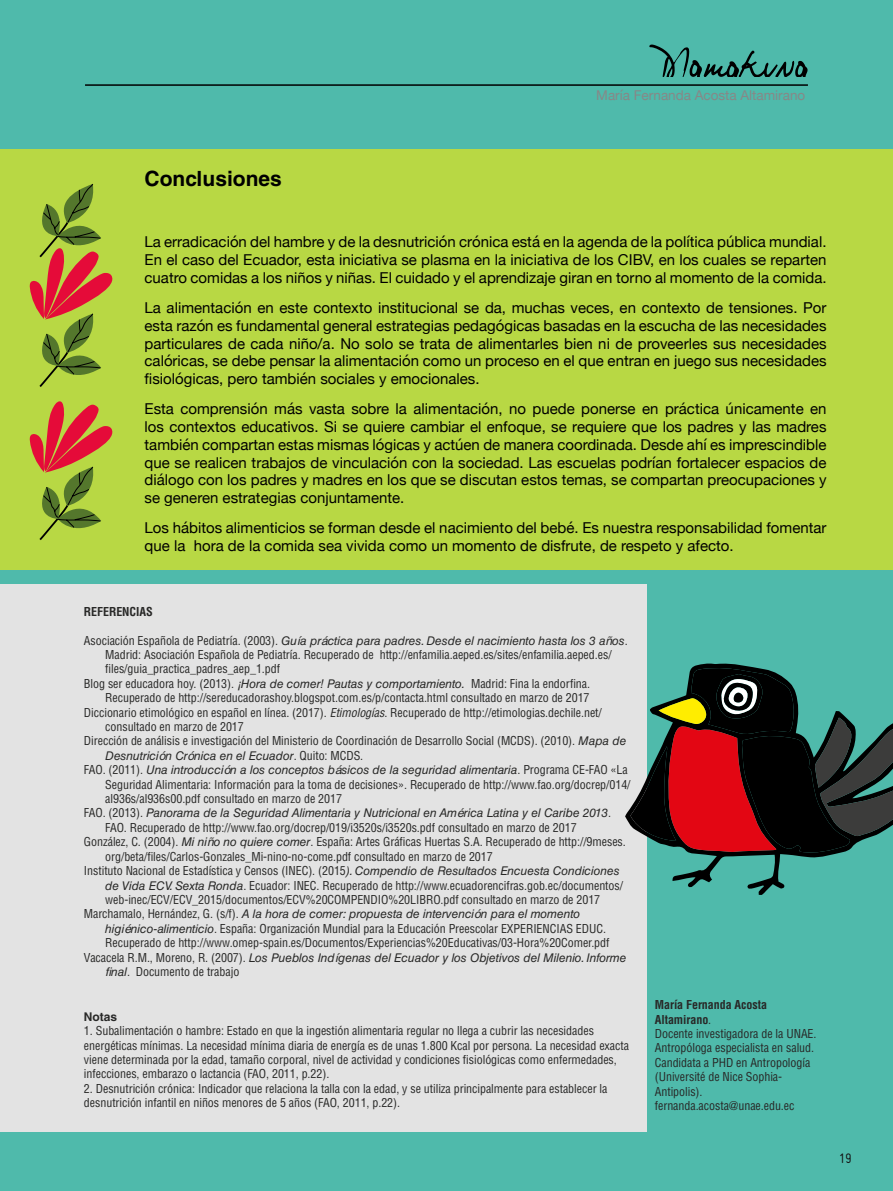
<style>
.page{position:relative;width:893px;height:1191px;background:#4fbaab}
.page>*{position:absolute;margin:0;border:0;box-sizing:border-box;transform-origin:0 0}
.t1{font:700 21px "Helvetica LT Std";color:#000}
.t2{font:15px/17.7px "Helvetica Neue";color:#000;text-align:justify}
.t3{font:15px "Miso";color:#131313}
.t4{font:13.5px "Helvetica Neue";color:#878787}
.t5{font:condensed 12px/14.4px "Helvetica LT Std";letter-spacing:-.005em;color:#282827}
.t6{font:italic 12px "Helvetica LT Std";letter-spacing:-.005em;color:#282827}
.t7{font:700 condensed 12px "Helvetica LT Std";letter-spacing:-.005em;color:#282827}
.t8{font:700 12px "Helvetica LT Std";letter-spacing:-.005em;color:#282827}
.s1{font-style:normal;font-stretch:condensed}
.s2{font-style:italic;font-stretch:normal}
.s3{font-style:italic}
.s4{font-weight:700}
</style>
<div class="page">
<hr style="left:0;top:0;width:1px;height:1191px;background:#f3e3d5">
<div style="left:0;top:584px;width:646px;height:547px;background:#e3e3e3"></div>
<div style="left:0;top:150px;width:893px;height:420px;background:#b8d844"></div>
<svg style="left:625px;top:662px;width:210px;height:233px"></svg>
<svg style="left:630px;top:667px;width:263px;height:187px"></svg>
<div style="left:734px;top:692px;width:9px;height:10px;background:#000;border-radius:5px"></div>
<hr style="left:85px;top:84px;width:723px;height:2px;background:#000">
<svg style="left:649px;top:45px;width:159px;height:32px"></svg>
<svg style="left:30px;top:401px;width:83px;height:139px"></svg>
<svg style="left:30px;top:183px;width:83px;height:204px"></svg>
<p class="t4" style="left:596px;top:86px;width:211px">María Fernanda Acosta Altamirano</p>
<h1 class="t1" style="left:145px;top:166px;width:139px">Conclusiones</h1>
<p class="t2" style="left:145px;top:234px;width:683px">La erradicación del hambre y de la desnutrición crónica está en la agenda de la política pública mundial.<br>En el caso del Ecuador, esta iniciativa se plasma en la iniciativa de los CIBV, en los cuales se reparten cuatro comidas a los niños y niñas. El cuidado y el aprendizaje giran en torno al momento de la comida.</p>
<p class="t2" style="left:145px;top:300px;width:683px">La alimentación en este contexto institucional se da, muchas veces, en contexto de tensiones. Por esta razón es fundamental general estrategias pedagógicas basadas en la escucha de las necesidades particulares de cada niño/a. No solo se trata de alimentarles bien ni de proveerles sus necesidades calóricas, se debe pensar la alimentación como un proceso en el que entran en juego sus necesidades fisiológicas, pero también sociales y emocionales.</p>
<p class="t2" style="left:145px;top:401px;width:683px">Esta comprensión más vasta sobre la alimentación, no puede ponerse en práctica únicamente en los contextos educativos. Si se quiere cambiar el enfoque, se requiere que los padres y las madres también compartan estas mismas lógicas y actúen de manera coordinada. Desde ahí es imprescindible que se realicen trabajos de vinculación con la sociedad. Las escuelas podrían fortalecer espacios de diálogo con los padres y madres en los que se discutan estos temas, se compartan preocupaciones y se generen estrategias conjuntamente.</p>
<p class="t2" style="left:145px;top:520px;width:683px">Los hábitos alimenticios se forman desde el nacimiento del bebé. Es nuestra responsabilidad fomentar que la hora de la comida sea vivida como un momento de disfrute, de respeto y afecto.</p>
<p class="t7" style="left:84px;top:604px;width:70px">REFERENCIAS</p>
<p class="t6" style="left:84px;top:633px;width:545px"><span class="s1">Asociación Española de Pediatría. (2003).</span> Guía práctica para padres. Desde el nacimiento hasta los 3 años<span class="s1">.</span></p>
<p class="t5" style="left:105px;top:647px;width:508px">Madrid: Asociación Española de Pediatría. Recuperado de http://enfamilia.aeped.es/sites/enfamilia.aeped.es/</p>
<p class="t5" style="left:105px;top:662px;width:176px">files/guia_practica_padres_aep_1.pdf</p>
<p class="t5" style="left:84px;top:676px;width:508px">Blog ser educadora hoy. (2013). <span class="s2">¡Hora de comer! Pautas y comportamiento.</span> Madrid: Fina la endorfina.</p>
<p class="t5" style="left:105px;top:690px;width:486px">Recuperado de http://sereducadorashoy.blogspot.com.es/p/contacta.html consultado en marzo de 2017</p>
<p class="t5" style="left:84px;top:705px;width:519px">Diccionario etimológico en español en línea. (2017). <span class="s3">Etimologías</span>. Recuperado de http://etimologias.dechile.net/</p>
<p class="t5" style="left:105px;top:719px;width:140px">consultado en marzo de 2017</p>
<p class="t5" style="left:84px;top:734px;width:544px">Dirección de análisis e investigación del Ministerio de Coordinación de Desarrollo Social (MCDS). (2010). <span class="s2">Mapa de</span></p>
<p class="t6" style="left:105px;top:748px;width:260px">Desnutrición Crónica en el Ecuador<span class="s1">. Quito: MCDS.</span></p>
<p class="t6" style="left:84px;top:763px;width:545px"><span class="s1">FAO. (2011).</span> Una introducción a los conceptos básicos de la seguridad alimentaria<span class="s1">. Programa CE-FAO «La</span></p>
<p class="t5" style="left:105px;top:777px;width:527px">Seguridad Alimentaria: Información para la toma de decisiones». Recuperado de http://www.fao.org/docrep/014/</p>
<p class="t5" style="left:105px;top:791px;width:238px">al936s/al936s00.pdf consultado en marzo de 2017</p>
<p class="t6" style="left:84px;top:806px;width:528px"><span class="s1">FAO. (2013).</span> Panorama de la Seguridad Alimentaria y Nutricional en América Latina y el Caribe 2013<span class="s1">.</span></p>
<p class="t5" style="left:105px;top:820px;width:473px">FAO. Recuperado de http://www.fao.org/docrep/019/i3520s/i3520s.pdf consultado en marzo de 2017</p>
<p class="t5" style="left:84px;top:834px;width:543px">González, C. (2004). <span class="s2">Mi niño no quiere comer</span>. España: Artes Gráficas Huertas S.A. Recuperado de http://9meses.</p>
<p class="t5" style="left:105px;top:849px;width:389px">org/beta/files/Carlos-Gonzales_Mi-nino-no-come.pdf consultado en marzo de 2017</p>
<p class="t5" style="left:84px;top:863px;width:537px">Instituto Nacional de Estadística y Censos (INEC). (2015<span class="s2">). Compendio de Resultados Encuesta Condiciones</span></p>
<p class="t5" style="left:105px;top:878px;width:519px"><span class="s2">de Vida ECV. Sexta Ronda</span>. Ecuador: INEC. Recuperado de http://www.ecuadorencifras.gob.ec/documentos/</p>
<p class="t5" style="left:105px;top:892px;width:497px">web-inec/ECV/ECV_2015/documentos/ECV%20COMPENDIO%20LIBRO.pdf consultado en marzo de 2017</p>
<p class="t6" style="left:84px;top:907px;width:498px"><span class="s1">Marchamalo, Hernández, G. (s/f).</span> A la hora de comer: propuesta de intervención para el momento</p>
<p class="t5" style="left:105px;top:921px;width:502px"><span class="s2">higiénico-alimenticio</span>. España: Organización Mundial para la Educación Preescolar EXPERIENCIAS EDUC.</p>
<p class="t5" style="left:105px;top:935px;width:506px">Recuperado de http://www.omep-spain.es/Documentos/Experiencias%20Educativas/03-Hora%20Comer.pdf</p>
<p class="t6" style="left:84px;top:950px;width:544px"><span class="s1">Vacacela R.M., Moreno, R. (2007).</span> Los Pueblos Indígenas del Ecuador y los Objetivos del Milenio. Informe</p>
<p class="t5" style="left:105px;top:964px;width:136px"><span class="s2">final</span>. Documento de trabajo</p>
<p class="t8" style="left:84px;top:1009px;width:35px">Notas</p>
<p class="t5" style="left:84px;top:1023px;width:547px">1. Subalimentación o hambre: Estado en que la ingestión alimentaria regular no llega a cubrir las necesidades energéticas mínimas. La necesidad mínima diaria de energía es de unas 1.800 Kcal por persona. La necesidad exacta viene determinada por la edad, tamaño corporal, nivel de actividad y condiciones fisiológicas como enfermedades, infecciones, embarazo o lactancia (FAO, 2011, p.22).</p>
<p class="t5" style="left:84px;top:1081px;width:525px">2. Desnutrición crónica: Indicador que relaciona la talla con la edad, y se utiliza principalmente para establecer la desnutrición infantil en niños menores de 5 años (FAO, 2011, p.22).</p>
<p class="t5" style="left:655px;top:997px;width:163px"><span class="s4">María Fernanda Acosta<br>Altamirano</span>.<br>Docente investigadora de la UNAE.<br>Antropóloga especialista en salud.<br>Candidata a PHD en Antropología (Université de Nice Sophia-<br>Antipolis). fernanda.acosta@unae.edu.ec</p>
<p class="t3" style="left:839px;top:1149px;width:14px">19</p>
</div>
